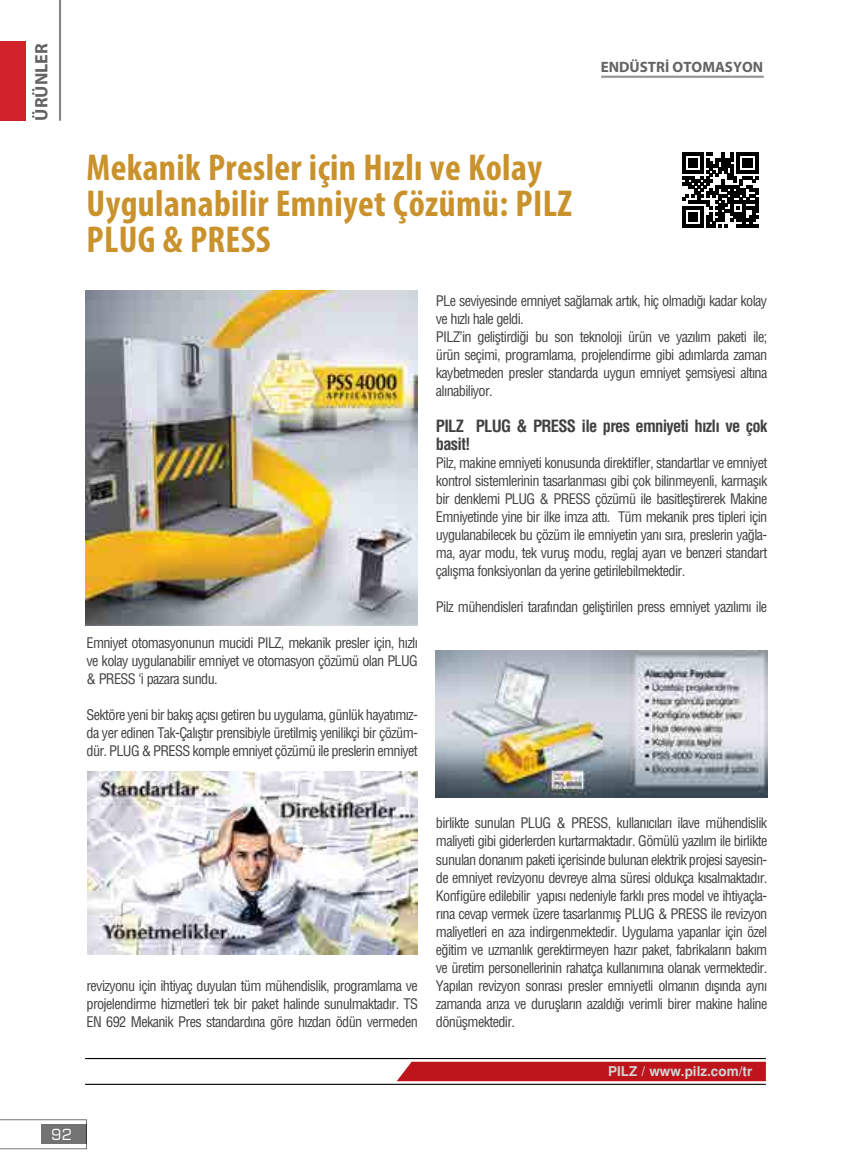
<style>
.page{position:relative;width:851px;height:1170px;background:#fff}
.page>*{position:absolute;margin:0;border:0;box-sizing:border-box;transform-origin:0 0}
.t1{font:700 condensed 37.5px/36px "Myriad Pro";letter-spacing:.01em;color:#ca922c}
.t2{font:700 18px "Myriad Pro";color:#636466}
.t3{font:16.5px/18px "Helvetica Cond Bold Tr";letter-spacing:-.045em;color:#414042}
.t4{font:700 15px "Myriad Pro";color:#636466}
.t5{font:15px "Square 721 BT";color:#fff}
.t6{font:14.25px/18px "Helvetica Cond Normal Tr";letter-spacing:-.045em;color:#414042;text-align:justify}
.t7{font:700 13.5px "Helvetica Tr";color:#d3d5d6}
</style>
<div class="page">
<hr style="left:60px;top:0;width:1px;height:121px;background:#000">
<hr style="left:59px;top:0;width:1px;height:121px;background:#000">
<hr style="left:601px;top:76px;width:162px;height:1px;background:#000">
<hr style="left:601px;top:77px;width:162px;height:1px;background:#000">
<svg style="left:0;top:1119px;width:87px;height:29px"></svg>
<div style="left:0;top:41px;width:26px;height:80px;background:#d2232a"></div>
<svg style="left:397px;top:1061px;width:368px;height:20px;background:#c12127"></svg>
<hr style="left:85px;top:1057px;width:680px;height:1px;background:#000">
<hr style="left:85px;top:1083px;width:680px;height:1px;background:#000">
<img style="left:87px;top:771px;width:330px;height:183px">
<img style="left:435px;top:651px;width:332px;height:146px">
<img style="left:85px;top:291px;width:332px;height:334px">
<svg style="left:682px;top:152px;width:76px;height:76px"></svg>
<p class="t2" style="left:30px;top:121px;width:79px;rotate:-90deg">ÜRÜNLER</p>
<p class="t4" style="left:600px;top:57px;width:164px">ENDÜSTRİ OTOMASYON</p>
<h1 class="t1" style="left:86px;top:149px;width:486px">Mekanik Presler için Hızlı ve Kolay<br>Uygulanabilir Emniyet Çözümü: PILZ<br>PLUG &amp; PRESS</h1>
<p class="t6" style="left:86px;top:634px;width:333px">Emniyet otomasyonunun mucidi PILZ, mekanik presler için, hızlı ve kolay uygulanabilir emniyet ve otomasyon çözümü olan PLUG &amp; PRESS ‘i pazara sundu.</p>
<p class="t6" style="left:86px;top:706px;width:333px">Sektöre yeni bir bakış açısı getiren bu uygulama, günlük hayatımız&shy;da yer edinen Tak-Çalıştır prensibiyle üretilmiş yenilikçi bir çözüm&shy;dür. PLUG &amp; PRESS komple emniyet çözümü ile preslerin emniyet</p>
<p class="t6" style="left:436px;top:292px;width:333px;text-align:left">PLe seviyesinde emniyet sağlamak artık, hiç olmadığı kadar kolay ve hızlı hale geldi.<br>PILZ’in geliştirdiği bu son teknoloji ürün ve yazılım paketi ile; ürün seçimi, programlama, projelendirme gibi adımlarda zaman kaybetmeden presler standarda uygun emniyet şemsiyesi altına alınabiliyor.</p>
<p class="t3" style="left:436px;top:417px;width:333px">PILZ PLUG &amp; PRESS ile pres emniyeti hızlı ve çok basit!</p>
<p class="t6" style="left:436px;top:454px;width:333px">Pilz, makine emniyeti konusunda direktifler, standartlar ve emniyet kontrol sistemlerinin tasarlanması gibi çok bilinmeyenli, karmaşık bir denklemi PLUG &amp; PRESS çözümü ile basitleştirerek Makine Emniyetinde yine bir ilke imza attı. Tüm mekanik pres tipleri için uygulanabilecek bu çözüm ile emniyetin yanı sıra, preslerin yağla&shy;ma, ayar modu, tek vuruş modu, reglaj ayarı ve benzeri standart çalışma fonksiyonları da yerine getirilebilmektedir.</p>
<p class="t6" style="left:436px;top:598px;width:333px">Pilz mühendisleri tarafından geliştirilen press emniyet yazılımı ile</p>
<p class="t6" style="left:86px;top:976px;width:333px">revizyonu için ihtiyaç duyulan tüm mühendislik, programlama ve projelendirme hizmetleri tek bir paket halinde sunulmaktadır. TS EN 692 Mekanik Pres standardına göre hızdan ödün vermeden</p>
<p class="t6" style="left:436px;top:814px;width:333px">birlikte sunulan PLUG &amp; PRESS, kullanıcıları ilave mühendislik maliyeti gibi giderlerden kurtarmaktadır. Gömülü yazılım ile birlikte sunulan donanım paketi içerisinde bulunan elektrik projesi sayesin&shy;de emniyet revizyonu devreye alma süresi oldukça kısalmaktadır.<br>Konfigüre edilebilir yapısı nedeniyle farklı pres model ve ihtiyaçla&shy;rına cevap vermek üzere tasarlanmış PLUG &amp; PRESS ile revizyon maliyetleri en aza indirgenmektedir. Uygulama yapanlar için özel eğitim ve uzmanlık gerektirmeyen hazır paket, fabrikaların bakım ve üretim personellerinin rahatça kullanımına olanak vermektedir.<br>Yapılan revizyon sonrası presler emniyetli olmanın dışında aynı zamanda arıza ve duruşların azaldığı verimli birer makine haline dönüşmektedir.</p>
<p class="t7" style="left:608px;top:1063px;width:146px">PILZ / www.pilz.com/tr</p>
<p class="t5" style="left:52px;top:1125px;width:22px">92</p>
</div>
